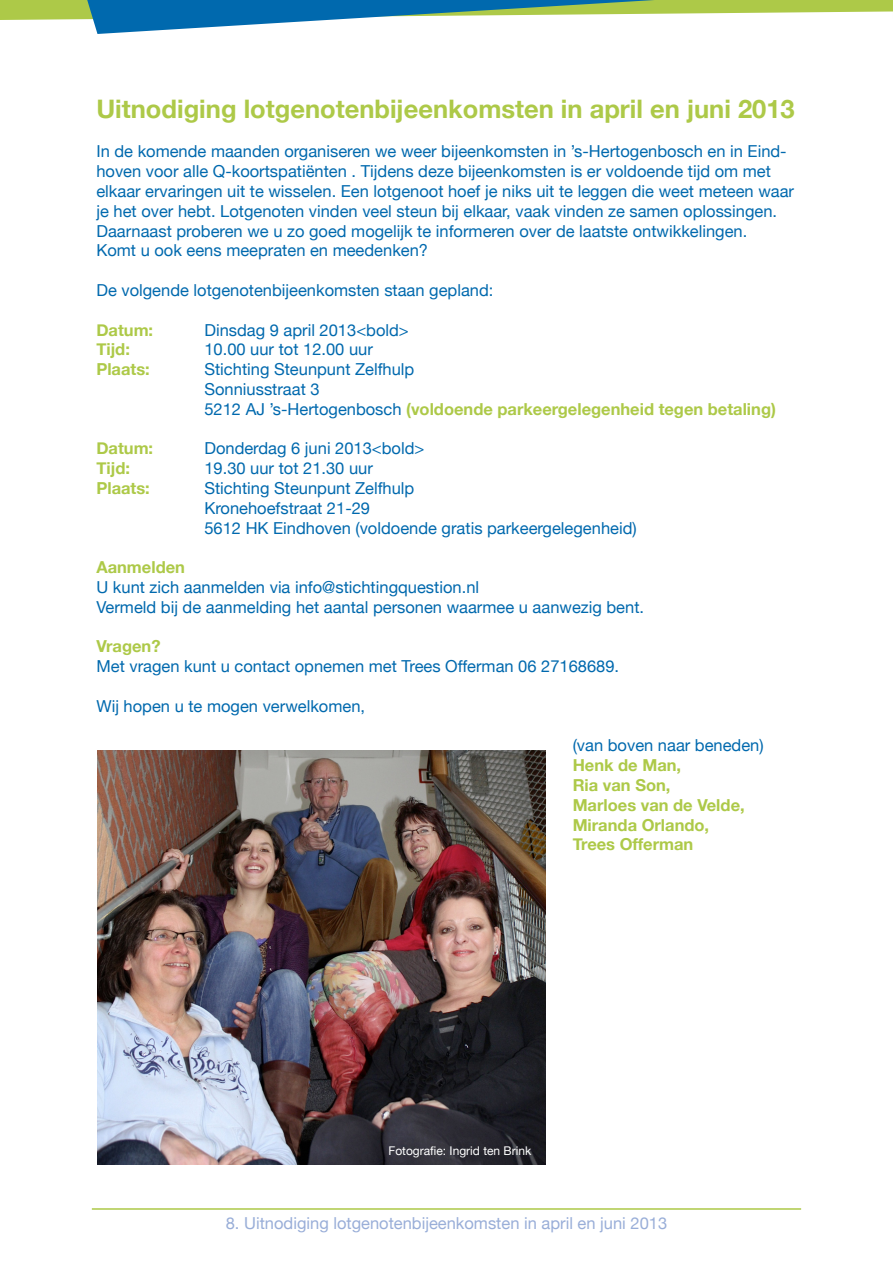
<style>
.page{position:relative;width:893px;height:1263px;background:#fff}
.page>*{position:absolute;margin:0;border:0;box-sizing:border-box;transform-origin:0 0}
.t1{font:700 25.5px "Helvetica Neue";color:#adc948}
.t2{font:16.5px/19.8px "Helvetica Neue";color:#0069ae}
.t3{font:700 16.5px/19.8px "Helvetica Neue";color:#adc948}
.t4{font:16.5px "Helvetica Neue";color:#99aed8}
.t5{font:12px "Helvetica Neue";color:#fff}
.s1{font-weight:700;color:#adc948}
</style>
<div class="page">
<hr style="left:92px;top:1208px;width:709px;height:1px;background:#adc948">
<img style="left:97px;top:750px;width:448px;height:414px">
<svg style="left:0;top:0;width:893px;height:34px"></svg>
<h1 class="t1" style="left:96px;top:93px;width:700px">Uitnodiging lotgenotenbijeenkomsten in april en juni 2013</h1>
<p class="t2" style="left:96px;top:141px;width:699px">In de komende maanden organiseren we weer bijeenkomsten in ’s-Hertogenbosch en in Eind&shy;hoven voor alle Q-koortspatiënten . Tijdens deze bijeenkomsten is er voldoende tijd om met elkaar ervaringen uit te wisselen. Een lotgenoot hoef je niks uit te leggen die weet meteen waar je het over hebt. Lotgenoten vinden veel steun bij elkaar, vaak vinden ze samen oplossingen.<br>Daarnaast proberen we u zo goed mogelijk te informeren over de laatste ontwikkelingen.<br>Komt u ook eens meepraten en meedenken?</p>
<p class="t2" style="left:96px;top:280px;width:399px">De volgende lotgenotenbijeenkomsten staan gepland:</p>
<p class="t3" style="left:96px;top:319px;width:58px">Datum:</p>
<p class="t2" style="left:204px;top:320px;width:206px">Dinsdag 9 april 2013&lt;bold&gt;</p>
<p class="t3" style="left:96px;top:339px;width:35px">Tijd:</p>
<p class="t2" style="left:204px;top:339px;width:170px">10.00 uur tot 12.00 uur</p>
<p class="t3" style="left:96px;top:359px;width:55px">Plaats:</p>
<p class="t2" style="left:204px;top:359px;width:573px">Stichting Steunpunt Zelfhulp<br>Sonniusstraat 3<br>5212 AJ ’s-Hertogenbosch <span class="s1">(voldoende parkeergelegenheid tegen betaling)</span></p>
<p class="t3" style="left:96px;top:438px;width:58px">Datum:</p>
<p class="t2" style="left:204px;top:438px;width:222px">Donderdag 6 juni 2013&lt;bold&gt;</p>
<p class="t3" style="left:96px;top:458px;width:35px">Tijd:</p>
<p class="t2" style="left:204px;top:458px;width:170px">19.30 uur tot 21.30 uur</p>
<p class="t3" style="left:96px;top:478px;width:55px">Plaats:</p>
<p class="t2" style="left:204px;top:478px;width:434px">Stichting Steunpunt Zelfhulp<br>Kronehoefstraat 21-29<br>5612 HK Eindhoven (voldoende gratis parkeergelegenheid)</p>
<p class="t3" style="left:96px;top:557px;width:90px">Aanmelden</p>
<p class="t2" style="left:96px;top:577px;width:549px">U kunt zich aanmelden via info@stichtingquestion.nl<br>Vermeld bij de aanmelding het aantal personen waarmee u aanwezig bent.</p>
<p class="t3" style="left:96px;top:636px;width:66px">Vragen?</p>
<p class="t2" style="left:96px;top:656px;width:524px">Met vragen kunt u contact opnemen met Trees Offerman 06 27168689.</p>
<p class="t2" style="left:96px;top:696px;width:270px">Wij hopen u te mogen verwelkomen,</p>
<p class="t2" style="left:573px;top:735px;width:193px">(van boven naar beneden)</p>
<p class="t3" style="left:573px;top:755px;width:174px">Henk de Man,<br>Ria van Son,<br>Marloes van de Velde,<br>Miranda Orlando,<br>Trees Offerman</p>
<p class="t5" style="left:388px;top:1144px;width:144px">Fotografie: Ingrid ten Brink</p>
<p class="t4" style="left:226px;top:1213px;width:443px">8. Uitnodiging lotgenotenbijeenkomsten in april en juni 2013</p>
</div>
